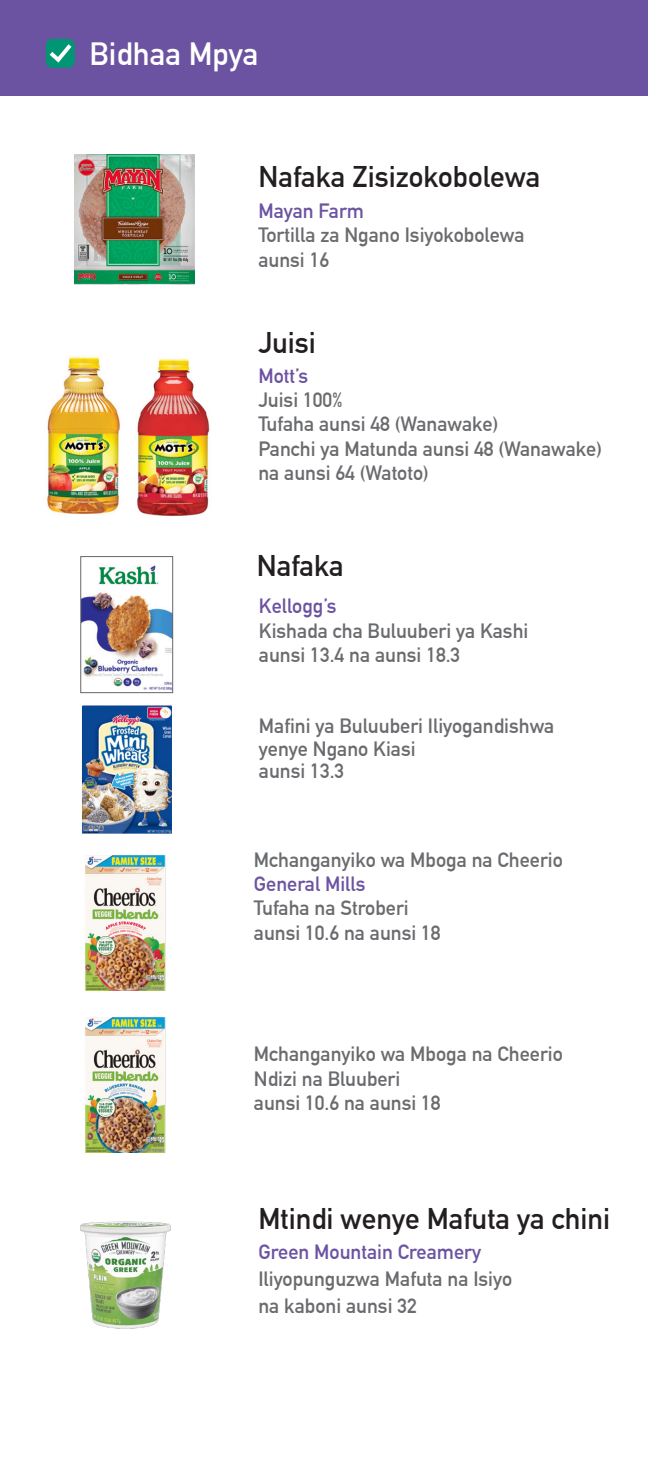
<style>
.page{position:relative;width:648px;height:1458px;background:#fff}
.page>*{position:absolute;margin:0;border:0;box-sizing:border-box;transform-origin:0 0}
.t1{font:700 31.5px "DIN Alternate";color:#fff}
.t2{font:700 29.25px "DIN Alternate";color:#231f20}
.t3{font:700 20.25px/24.3px "DIN Alternate";color:#6a6b6e}
.t4{font:700 20.25px "DIN Alternate";color:#6b53a2}
</style>
<div class="page">
<div style="left:0;top:0;width:648px;height:96px;background:#6b53a2"></div>
<img style="left:47px;top:356px;width:73px;height:159px">
<img style="left:137px;top:358px;width:73px;height:159px">
<img style="left:75px;top:155px;width:120px;height:129px">
<img style="left:85px;top:1018px;width:81px;height:134px">
<img style="left:80px;top:1221px;width:91px;height:108px">
<img style="left:85px;top:856px;width:81px;height:134px">
<img style="left:82px;top:706px;width:90px;height:128px">
<img style="left:83px;top:565px;width:88px;height:126px">
<div style="left:81px;top:556px;width:92px;height:137px;border:1px solid #67676a"></div>
<div style="left:46px;top:39px;width:29px;height:29px;border:3px solid #009674;border-radius:5px"></div>
<svg style="left:45px;top:40px;width:30px;height:25px"></svg>
<p class="t1" style="left:90px;top:30px;width:171px">Bidhaa Mpya</p>
<p class="t2" style="left:258px;top:154px;width:284px">Nafaka Zisizokobolewa</p>
<p class="t4" style="left:258px;top:195px;width:107px">Mayan Farm</p>
<p class="t3" style="left:258px;top:222px;width:268px">Tortilla za Ngano Isiyokobolewa aunsi 16</p>
<p class="t2" style="left:258px;top:320px;width:59px">Juisi</p>
<p class="t4" style="left:258px;top:360px;width:51px">Mott’s</p>
<p class="t3" style="left:258px;top:387px;width:86px">Juisi 100%</p>
<p class="t3" style="left:258px;top:411px;width:241px">Tufaha aunsi 48 (Wanawake)</p>
<p class="t3" style="left:258px;top:435px;width:345px">Panchi ya Matunda aunsi 48 (Wanawake) na aunsi 64 (Watoto)</p>
<p class="t2" style="left:257px;top:543px;width:89px">Nafaka</p>
<p class="t4" style="left:259px;top:591px;width:79px">Kellogg’s</p>
<p class="t3" style="left:259px;top:617px;width:271px">Kishada cha Buluuberi ya Kashi</p>
<p class="t3" style="left:259px;top:641px;width:203px">aunsi 13.4 na aunsi 18.3</p>
<p class="t3" style="left:259px;top:713px;width:297px;line-height:22.5px">Mafini ya Buluuberi Iliyogandishwa yenye Ngano Kiasi</p>
<p class="t3" style="left:259px;top:758px;width:87px">aunsi 13.3</p>
<p class="t3" style="left:254px;top:846px;width:311px">Mchanganyiko wa Mboga na Cheerio</p>
<p class="t4" style="left:254px;top:869px;width:113px">General Mills</p>
<p class="t3" style="left:254px;top:895px;width:156px">Tufaha na Stroberi</p>
<p class="t3" style="left:254px;top:919px;width:188px">aunsi 10.6 na aunsi 18</p>
<p class="t3" style="left:254px;top:1041px;width:311px">Mchanganyiko wa Mboga na Cheerio</p>
<p class="t3" style="left:254px;top:1065px;width:148px">Ndizi na Bluuberi</p>
<p class="t3" style="left:254px;top:1089px;width:188px">aunsi 10.6 na aunsi 18</p>
<p class="t2" style="left:258px;top:1196px;width:353px">Mtindi wenye Mafuta ya chini</p>
<p class="t4" style="left:258px;top:1237px;width:224px">Green Mountain Creamery</p>
<p class="t3" style="left:258px;top:1264px;width:255px;line-height:27px">Iliyopunguzwa Mafuta na Isiyo na kaboni aunsi 32</p>
</div>
